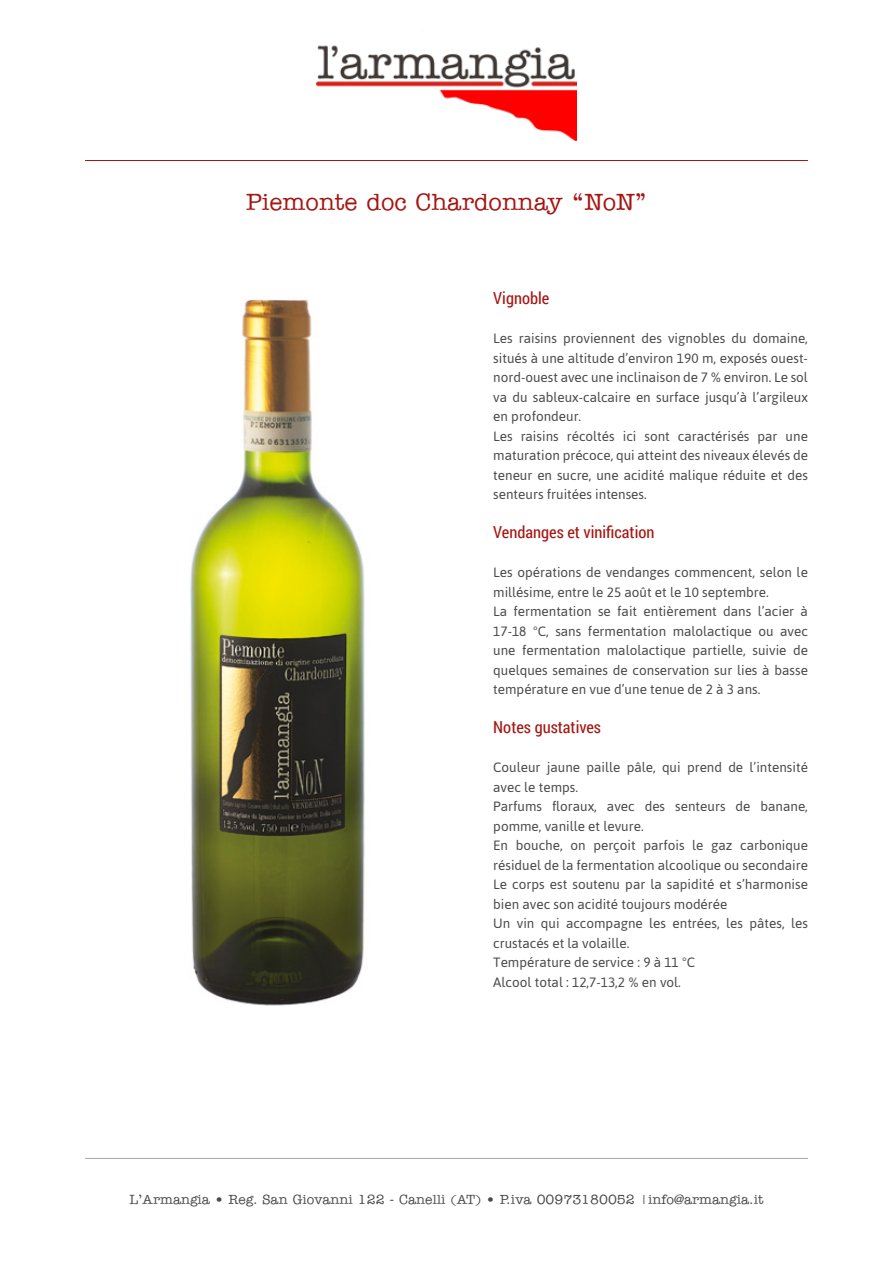
<style>
.page{position:relative;width:893px;height:1263px;background:#fff}
.page>*{position:absolute;margin:0;border:0;box-sizing:border-box;transform-origin:0 0}
.t1{font:24px "Memorandum Plain";color:#a61612}
.t2{font:16.5px "Roboto Condensed";color:#a61612}
.t3{font:13.5px/19.5px "Asap";color:#4a4a49}
.t4{font:13.5px "Memorandum Plain";color:#4a4a49}
</style>
<div class="page">
<img style="left:317px;top:45px;width:259px;height:95px">
<hr style="left:85px;top:1158px;width:723px;height:1px;background:#a8a8a7">
<hr style="left:85px;top:160px;width:723px;height:1px;background:#a61612">
<img style="left:190px;top:298px;width:175px;height:708px">
<h1 class="t1" style="left:246px;top:186px;width:402px">Piemonte doc Chardonnay “NoN”</h1>
<p class="t2" style="left:493px;top:287px;width:58px">Vignoble</p>
<p class="t3" style="left:493px;top:328px;width:316px">Les raisins proviennent des vignobles du domaine, situés à une altitude d’environ 190 m, exposés ouest&shy;nord-ouest avec une inclinaison de 7 % environ. Le sol va du sableux-calcaire en surface jusqu’à l’argileux en profondeur.<br>Les raisins récoltés ici sont caractérisés par une maturation précoce, qui atteint des niveaux élevés de teneur en sucre, une acidité malique réduite et des senteurs fruitées intenses.</p>
<p class="t2" style="left:493px;top:521px;width:163px">Vendanges et vinification</p>
<p class="t3" style="left:493px;top:562px;width:316px">Les opérations de vendanges commencent, selon le millésime, entre le 25 août et le 10 septembre.<br>La fermentation se fait entièrement dans l’acier à 17-18 °C, sans fermentation malolactique ou avec une fermentation malolactique partielle, suivie de quelques semaines de conservation sur lies à basse température en vue d’une tenue de 2 à 3 ans.</p>
<p class="t2" style="left:493px;top:716px;width:109px">Notes gustatives</p>
<p class="t3" style="left:493px;top:757px;width:316px">Couleur jaune paille pâle, qui prend de l’intensité avec le temps.<br>Parfums floraux, avec des senteurs de banane, pomme, vanille et levure.<br>En bouche, on perçoit parfois le gaz carbonique résiduel de la fermentation alcoolique ou secondaire Le corps est soutenu par la sapidité et s’harmonise bien avec son acidité toujours modérée<br>Un vin qui accompagne les entrées, les pâtes, les crustacés et la volaille.<br>Température de service : 9 à 11 °C<br>Alcool total : 12,7-13,2 % en vol.</p>
<p class="t4" style="left:130px;top:1191px;width:635px">L’Armangia • Reg. San Giovanni 122 - Canelli (AT) • P.iva 00973180052 |info@armangia.it</p>
</div>
